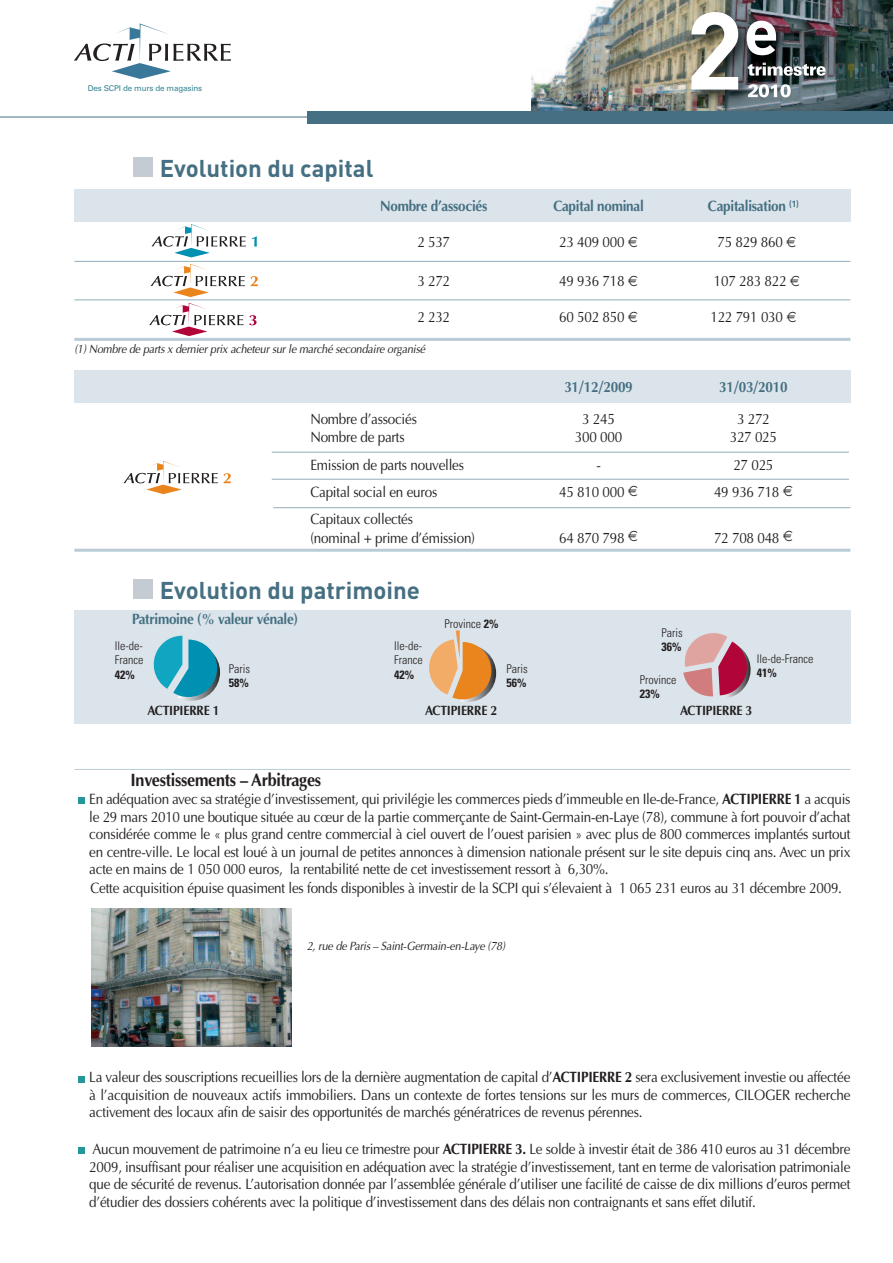
<style>
.page{position:relative;width:893px;height:1263px;background:#fff}
.page>*{position:absolute;margin:0;border:0;box-sizing:border-box;transform-origin:0 0}
.t1{font:700 108px "DIN";color:#fff}
.t2{font:700 24px "DIN";color:#456f82}
.t3{font:700 18px "Optima";letter-spacing:-.015em;color:#231f20;scale:.9 1}
.t4{font:15px/17.5px "Optima";letter-spacing:-.02em;color:#231f20;text-align:justify;scale:.9 1}
.t5{font:700 15px "Optima";letter-spacing:-.02em;color:#456f82;scale:.9 1}
.t6{font:700 13.5px "Optima";letter-spacing:-.02em;color:#231f20;scale:.9 1}
.t7{font:italic 12px "Optima";letter-spacing:-.015em;color:#231f20;scale:.9 1}
.t8{font:300 condensed 12px/14.4px "Univers";color:#231f20}
.t9{font:700 condensed 12px "Univers";color:#231f20}
.t10{font:8.1px "Univers";letter-spacing:-.015em;color:#358392}
.s1{font-weight:700}
</style>
<div class="page">
<div style="left:74px;top:611px;width:776px;height:113px;background:#dbe4ea"></div>
<img style="left:531px;top:0;width:362px;height:111px">
<hr style="left:0;top:117px;width:893px;height:1px;background:#456f82">
<div style="left:78px;top:1147px;width:6px;height:7px;background:#249798"></div>
<svg style="left:78px;top:1076px;width:6px;height:6px"></svg>
<svg style="left:78px;top:798px;width:6px;height:6px"></svg>
<div style="left:134px;top:158px;width:19px;height:19px;background:#c5cbd2"></div>
<div style="left:134px;top:580px;width:19px;height:19px;background:#c5cbd2"></div>
<img style="left:607px;top:0;width:263px;height:222px">
<img style="left:748px;top:63px;width:78px;height:13px">
<img style="left:748px;top:84px;width:43px;height:13px">
<div style="left:308px;top:111px;width:585px;height:12px;background:#456f82"></div>
<div style="left:74px;top:189px;width:776px;height:33px;background:#dbe4ea"></div>
<div style="left:74px;top:370px;width:776px;height:33px;background:#dbe4ea"></div>
<hr style="left:74px;top:261px;width:776px;height:1px;background:#93aebc">
<hr style="left:74px;top:299px;width:776px;height:1px;background:#93aebc">
<hr style="left:74px;top:338px;width:776px;height:3px;background:#b9ccd6">
<hr style="left:273px;top:507px;width:577px;height:1px;background:#93aebc">
<hr style="left:272px;top:452px;width:577px;height:1px;background:#93aebc">
<hr style="left:272px;top:479px;width:577px;height:1px;background:#93aebc">
<hr style="left:74px;top:549px;width:776px;height:3px;background:#b9ccd6">
<hr style="left:74px;top:769px;width:776px;height:1px;background:#b9ccd6">
<svg style="left:150px;top:264px;width:108px;height:33px"></svg>
<svg style="left:123px;top:461px;width:108px;height:33px"></svg>
<svg style="left:252px;top:236px;width:5px;height:11px"></svg>
<svg style="left:151px;top:224px;width:95px;height:33px"></svg>
<svg style="left:149px;top:303px;width:108px;height:33px"></svg>
<svg style="left:154px;top:636px;width:66px;height:65px"></svg>
<svg style="left:429px;top:630px;width:67px;height:72px"></svg>
<svg style="left:683px;top:633px;width:68px;height:65px"></svg>
<svg style="left:74px;top:23px;width:157px;height:56px"></svg>
<img style="left:92px;top:909px;width:200px;height:137px">
<p class="t10" style="left:88px;top:85px;width:116px">Des SCPI de murs de magasins</p>
<h1 class="t1" style="left:685px;top:-11px;width:96px">2<sup>e</sup></h1>
<h2 class="t2" style="left:160px;top:155px;width:215px">Evolution du capital</h2>
<p class="t5" style="left:380px;top:197px;width:121px">Nombre d’associés</p>
<p class="t5" style="left:553px;top:197px;width:102px">Capital nominal</p>
<p class="t5" style="left:708px;top:197px;width:102px">Capitalisation <sup>(1)</sup></p>
<p class="t4" style="left:417px;top:233px;width:38px">2 537</p>
<p class="t4" style="left:559px;top:233px;width:74px">23 409 000</p>
<p class="t4" style="left:717px;top:233px;width:74px">75 829 860</p>
<p class="t4" style="left:417px;top:272px;width:38px">3 272</p>
<p class="t4" style="left:559px;top:272px;width:74px">49 936 718</p>
<p class="t4" style="left:714px;top:272px;width:82px">107 283 822</p>
<p class="t4" style="left:417px;top:308px;width:38px">2 232</p>
<p class="t4" style="left:559px;top:308px;width:74px">60 502 850</p>
<p class="t4" style="left:710px;top:308px;width:82px">122 791 030</p>
<p class="t7" style="left:74px;top:342px;width:391px">(1) Nombre de parts x dernier prix acheteur sur le marché secondaire organisé</p>
<p class="t5" style="left:564px;top:378px;width:78px">31/12/2009</p>
<p class="t5" style="left:719px;top:378px;width:78px">31/03/2010</p>
<p class="t4" style="left:310px;top:410px;width:120px">Nombre d’associés</p>
<p class="t4" style="left:582px;top:410px;width:38px">3 245</p>
<p class="t4" style="left:737px;top:410px;width:38px">3 272</p>
<p class="t4" style="left:310px;top:428px;width:106px">Nombre de parts</p>
<p class="t4" style="left:575px;top:428px;width:54px">300 000</p>
<p class="t4" style="left:730px;top:428px;width:54px">327 025</p>
<p class="t4" style="left:310px;top:456px;width:172px">Emission de parts nouvelles</p>
<p class="t4" style="left:596px;top:456px;width:6px">-</p>
<p class="t4" style="left:733px;top:456px;width:46px">27 025</p>
<p class="t4" style="left:310px;top:483px;width:143px">Capital social en euros</p>
<p class="t4" style="left:559px;top:483px;width:74px">45 810 000</p>
<p class="t4" style="left:714px;top:483px;width:74px">49 936 718</p>
<p class="t4" style="left:310px;top:510px;width:184px;line-height:18.3px">Capitaux collectés<br>(nominal + prime d’émission)</p>
<p class="t4" style="left:559px;top:529px;width:74px">64 870 798</p>
<p class="t4" style="left:714px;top:529px;width:74px">72 708 048</p>
<h2 class="t2" style="left:160px;top:576px;width:262px">Evolution du patrimoine</h2>
<p class="t5" style="left:132px;top:610px;width:186px">Patrimoine (% valeur vénale)</p>
<p class="t8" style="left:445px;top:617px;width:55px">Province <span class="s1">2%</span></p>
<p class="t8" style="left:115px;top:639px;width:30px">Ile-de-<br>France</p>
<p class="t9" style="left:115px;top:670px;width:21px">42%</p>
<p class="t6" style="left:147px;top:702px;width:82px">ACTIPIERRE 1</p>
<p class="t8" style="left:229px;top:662px;width:23px">Paris</p>
<p class="t9" style="left:229px;top:678px;width:21px">58%</p>
<p class="t8" style="left:394px;top:639px;width:30px">Ile-de-<br>France</p>
<p class="t9" style="left:394px;top:670px;width:21px">42%</p>
<p class="t6" style="left:425px;top:702px;width:82px">ACTIPIERRE 2</p>
<p class="t8" style="left:506px;top:662px;width:23px">Paris</p>
<p class="t9" style="left:506px;top:678px;width:21px">56%</p>
<p class="t8" style="left:662px;top:626px;width:23px">Paris</p>
<p class="t9" style="left:662px;top:643px;width:21px">36%</p>
<p class="t8" style="left:640px;top:673px;width:38px">Province</p>
<p class="t9" style="left:640px;top:689px;width:21px">23%</p>
<p class="t8" style="left:757px;top:652px;width:58px">Ile-de-France</p>
<p class="t9" style="left:757px;top:668px;width:21px">41%</p>
<p class="t6" style="left:680px;top:702px;width:82px">ACTIPIERRE 3</p>
<p class="t3" style="left:131px;top:770px;width:213px">Investissements – Arbitrages</p>
<p class="t4" style="left:89px;top:790px;width:847px">En adéquation avec sa stratégie d’investissement, qui privilégie les commerces pieds d’immeuble en Ile-de-France, <span class="s1">ACTIPIERRE 1</span> a acquis le 29 mars 2010 une boutique située au cœur de la partie commerçante de Saint-Germain-en-Laye (78), commune à fort pouvoir d’achat considérée comme le « plus grand centre commercial à ciel ouvert de l’ouest parisien » avec plus de 800 commerces implantés surtout en centre-ville. Le local est loué à un journal de petites annonces à dimension nationale présent sur le site depuis cinq ans. Avec un prix acte en mains de 1 050 000 euros, la rentabilité nette de cet investissement ressort à 6,30%.</p>
<p class="t4" style="left:90px;top:879px;width:837px">Cette acquisition épuise quasiment les fonds disponibles à investir de la SCPI qui s’élevaient à 1 065 231 euros au 31 décembre 2009.</p>
<p class="t7" style="left:307px;top:939px;width:222px">2, rue de Paris – Saint-Germain-en-Laye (78)</p>
<p class="t4" style="left:89px;top:1068px;width:847px">La valeur des souscriptions recueillies lors de la dernière augmentation de capital d’<span class="s1">ACTIPIERRE 2</span> sera exclusivement investie ou affectée à l’acquisition de nouveaux actifs immobiliers. Dans un contexte de fortes tensions sur les murs de commerces, CILOGER recherche activement des locaux afin de saisir des opportunités de marchés génératrices de revenus pérennes.</p>
<p class="t4" style="left:89px;top:1140px;width:847px">Aucun mouvement de patrimoine n’a eu lieu ce trimestre pour <span class="s1">ACTIPIERRE 3.</span> Le solde à investir était de 386 410 euros au 31 décembre 2009, insuffisant pour réaliser une acquisition en adéquation avec la stratégie d’investissement, tant en terme de valorisation patrimoniale que de sécurité de revenus. L’autorisation donnée par l’assemblée générale d’utiliser une facilité de caisse de dix millions d’euros permet d’étudier des dossiers cohérents avec la politique d’investissement dans des délais non contraignants et sans effet dilutif.</p>
</div>
